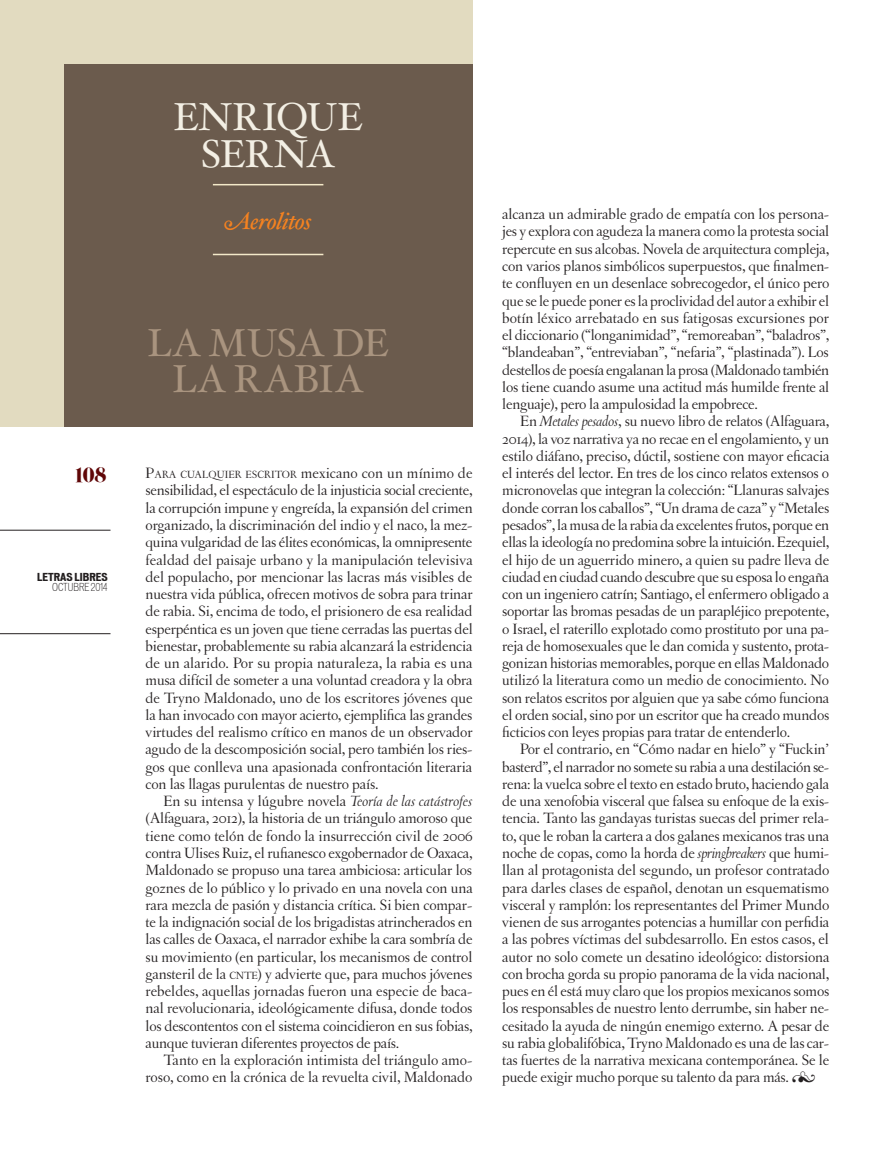
<style>
.page{position:relative;width:893px;height:1149px;background:#fff}
.page>*{position:absolute;margin:0;border:0;box-sizing:border-box;transform-origin:0 0}
._1_3Tema_columna{font:39px/36px "Hoefler Txt";letter-spacing:.01em;color:#a9947f;text-align:center}
._1_1Nombre_Apellido{font:39px "Hoefler Txt";letter-spacing:-.015em;color:#f3efe4}
._1_2Nombre_Columna{font:italic 24px "Hoefler Txt Swash";letter-spacing:-.03em;color:#f58220}
.t1{font:18px "Eloquent JF";color:#5f0607}
.consangria{font:15.75px/17.2px "Letras Oldstyle";letter-spacing:-.015em;color:#231f20;text-align:justify}
.sinsangria{font:15.75px/17.2px "Letras Oldstyle";letter-spacing:-.01em;color:#231f20;text-align:justify}
.t2{font:700 expanded 10.5px/10.5px "Vonnes";color:#231f20;text-align:right}
.s1{font-weight:300;font-stretch:condensed}
.s2{font-style:inherit}
.s3{font-size:10.95px}
.s4{font-style:italic}
.s5{font-family:"Hoefler Txt Fleurons";font-size:15px}
</style>
<div class="page">
<hr style="left:0;top:633px;width:111px;height:1px;background:#231f20">
<hr style="left:0;top:529px;width:111px;height:1px;background:#231f20">
<div style="left:0;top:0;width:472px;height:426px;background:#e2dbc0"></div>
<div style="left:64px;top:64px;width:408px;height:362px;background:#6b5b4d"></div>
<hr style="left:213px;top:254px;width:110px;height:1px;background:#f3e9c9">
<hr style="left:213px;top:184px;width:110px;height:1px;background:#f3e9c9">
<p class="t1" style="left:75px;top:462px;width:33px">108</p>
<p class="t2" style="left:37px;top:571px;width:72px">LETRAS LIBRES<br><span class="s1">OCTUBRE 2014</span></p>
<p class="_1_1Nombre_Apellido" style="left:173px;top:88px;width:191px">ENRIQUE</p>
<p class="_1_1Nombre_Apellido" style="left:201px;top:124px;width:135px">SERNA</p>
<p class="_1_2Nombre_Columna" style="left:225px;top:206px;width:88px">Aerolitos</p>
<p class="_1_3Tema_columna" style="left:147px;top:323px;width:243px">LA MUSA DE<br>LA RABIA</p>
<p class="sinsangria" style="left:146px;top:464px;width:329px"><span class="s2">P</span><span class="s3">ARA CUALQUIER ESCRITOR</span> mexicano con un mínimo de sensibilidad, el espectáculo de la injusticia social creciente, la corrupción impune y engreída, la expansión del crimen organizado, la discriminación del indio y el naco, la mez&shy;quina vulgaridad de las élites económicas, la omnipresente fealdad del paisaje urbano y la manipulación televisiva del populacho, por mencionar las lacras más visibles de nuestra vida pública, ofrecen motivos de sobra para trinar de rabia. Si, encima de todo, el prisionero de esa realidad esperpéntica es un joven que tiene cerradas las puertas del bienestar, probablemente su rabia alcanzará la estridencia de un alarido. Por su propia naturaleza, la rabia es una musa difícil de someter a una voluntad creadora y la obra de Tryno Maldonado, uno de los escritores jóvenes que la han invocado con mayor acierto, ejemplifica las grandes virtudes del realismo crítico en manos de un observador agudo de la descomposición social, pero también los ries&shy;gos que conlleva una apasionada confrontación literaria con las llagas purulentas de nuestro país.</p>
<p class="consangria" style="left:146px;top:792px;width:329px;text-indent:18px">En su intensa y lúgubre novela <span class="s4">Teoría de las catástrofes </span>(Alfaguara, 2012), la historia de un triángulo amoroso que tiene como telón de fondo la insurrección civil de 2006 contra Ulises Ruiz, el rufianesco exgobernador de Oaxaca, Maldonado se propuso una tarea ambiciosa: articular los goznes de lo público y lo privado en una novela con una rara mezcla de pasión y distancia crítica. Si bien compar&shy;te la indignación social de los brigadistas atrincherados en las calles de Oaxaca, el narrador exhibe la cara sombría de su movimiento (en particular, los mecanismos de control gansteril de la <span class="s3">CNTE</span>) y advierte que, para muchos jóvenes rebeldes, aquellas jornadas fueron una especie de baca&shy;nal revolucionaria, ideológicamente difusa, donde todos los descontentos con el sistema coincidieron en sus fobias, aunque tuvieran diferentes proyectos de país.</p>
<p class="consangria" style="left:146px;top:1051px;width:328px;text-align:right">Tanto en la exploración intimista del triángulo amo&shy;roso, como en la crónica de la revuelta civil, Maldonado</p>
<p class="consangria" style="left:502px;top:205px;width:329px">alcanza un admirable grado de empatía con los persona&shy;jes y explora con agudeza la manera como la protesta social repercute en sus alcobas. Novela de arquitectura compleja, con varios planos simbólicos superpuestos, que finalmen&shy;te confluyen en un desenlace sobrecogedor, el único pero que se le puede poner es la proclividad del autor a exhibir el botín léxico arrebatado en sus fatigosas excursiones por el diccionario (“longanimidad”, “remoreaban”, “baladros”, “blandeaban”, “entreviaban”, “nefaria”, “plastinada”). Los destellos de poesía engalanan la prosa (Maldonado también los tiene cuando asume una actitud más humilde frente al lenguaje), pero la ampulosidad la empobrece.</p>
<p class="consangria" style="left:502px;top:412px;width:329px;text-indent:18px">En <span class="s4">Metales pesados</span>, su nuevo libro de relatos (Alfaguara, 2014), la voz narrativa ya no recae en el engolamiento, y un estilo diáfano, preciso, dúctil, sostiene con mayor eficacia el interés del lector. En tres de los cinco relatos extensos o micronovelas que integran la colección: “Llanuras salvajes donde corran los caballos”, “Un drama de caza” y “Metales pesados”, la musa de la rabia da excelentes frutos, porque en ellas la ideología no predomina sobre la intuición. Ezequiel, el hijo de un aguerrido minero, a quien su padre lleva de ciudad en ciudad cuando descubre que su esposa lo engaña con un ingeniero catrín; Santiago, el enfermero obligado a soportar las bromas pesadas de un parapléjico prepotente, o Israel, el raterillo explotado como prostituto por una pa&shy;reja de homosexuales que le dan comida y sustento, prota&shy;gonizan historias memorables, porque en ellas Maldonado utilizó la literatura como un medio de conocimiento. No son relatos escritos por alguien que ya sabe cómo funciona el orden social, sino por un escritor que ha creado mundos ficticios con leyes propias para tratar de entenderlo.</p>
<p class="consangria" style="left:502px;top:740px;width:329px;text-indent:18px">Por el contrario, en “Cómo nadar en hielo” y “Fuckin’ basterd”, el narrador no somete su rabia a una destilación se&shy;rena: la vuelca sobre el texto en estado bruto, haciendo gala de una xenofobia visceral que falsea su enfoque de la exis&shy;tencia. Tanto las gandayas turistas suecas del primer rela&shy;to, que le roban la cartera a dos galanes mexicanos tras una noche de copas, como la horda de <span class="s4">springbreakers</span> que humi&shy;llan al protagonista del segundo, un profesor contratado para darles clases de español, denotan un esquematismo visceral y ramplón: los representantes del Primer Mundo vienen de sus arrogantes potencias a humillar con perfidia a las pobres víctimas del subdesarrollo. En estos casos, el autor no solo comete un desatino ideológico: distorsiona con brocha gorda su propio panorama de la vida nacional, pues en él está muy claro que los propios mexicanos somos los responsables de nuestro lento derrumbe, sin haber ne&shy;cesitado la ayuda de ningún enemigo externo. A pesar de su rabia globalifóbica, Tryno Maldonado es una de las car&shy;tas fuertes de la narrativa mexicana contemporánea. Se le puede exigir mucho porque su talento da para más. <span class="s5">6</span></p>
</div>
